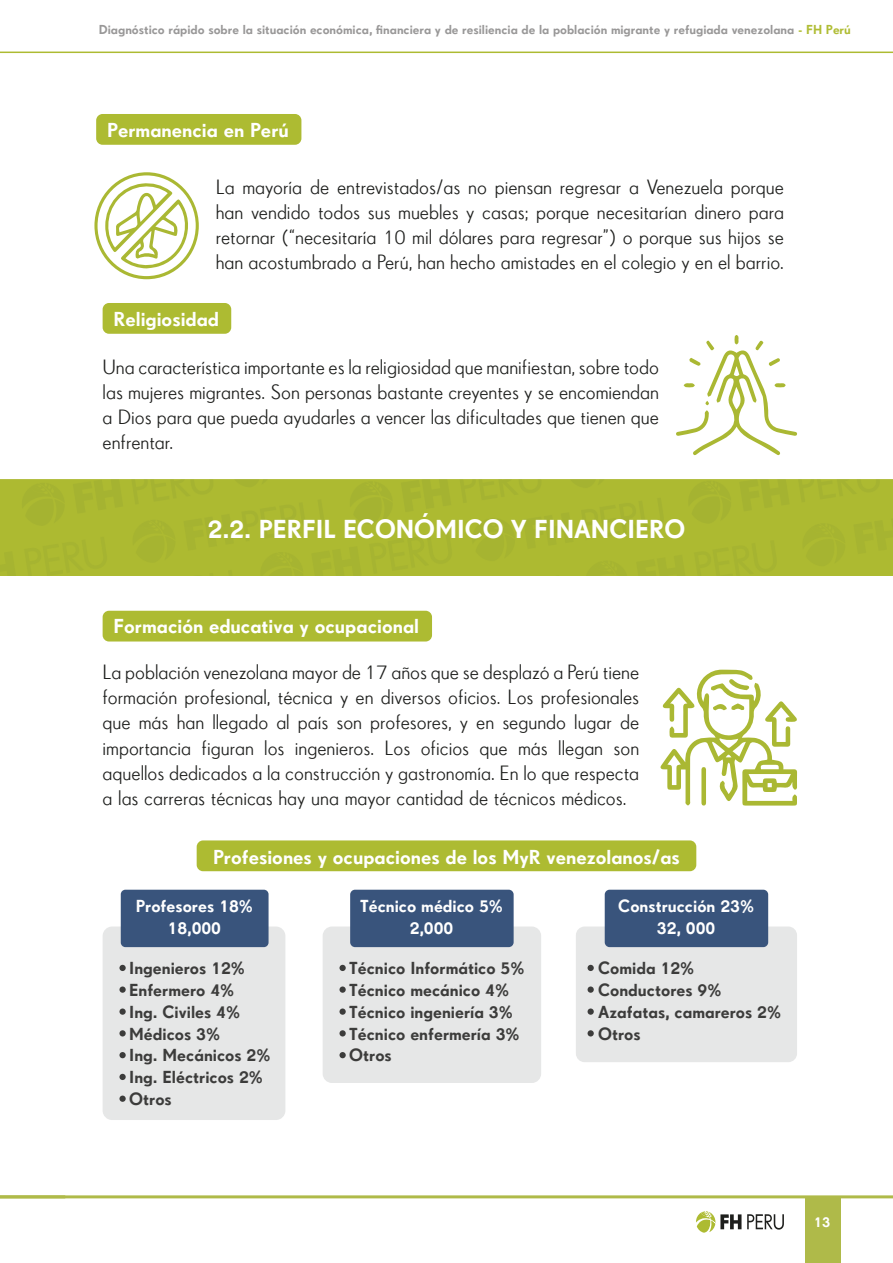
<style>
.page{position:relative;width:893px;height:1263px;background:#fff}
.page>*{position:absolute;margin:0;border:0;box-sizing:border-box;transform-origin:0 0}
.t1{font:600 27px "Drescher Grotesk BTW03";color:#fff}
.t2{font:21px/25.2px "Drescher Grotesk BTW01";color:#1e1f1d;text-align:justify}
.t3{font:600 21px "Drescher Grotesk BTW03";color:#fff}
.t4{font:600 18.15px/21.8px "Drescher Grotesk BTW03";color:#3c3c3b}
.t5{font:600 18.15px/21.8px "Drescher Grotesk BTW03";color:#fff;text-align:center}
.t6{font:600 15px "Drescher Grotesk BTW03";color:#fff}
.t7{font:600 13.5px "Drescher Grotesk BTW03";color:#999898}
.s1{color:#b0bd35}
</style>
<div class="page">
<svg style="left:747px;top:1214px;width:37px;height:15px"></svg>
<svg style="left:696px;top:1211px;width:45px;height:22px"></svg>
<div style="left:805px;top:1198px;width:35px;height:65px;background:#afba49"></div>
<hr style="left:0;top:1195px;width:893px;height:3px;background:#afba49">
<hr style="left:0;top:52px;width:893px;height:1px;background:#adbb32">
<div style="left:96px;top:114px;width:205px;height:31px;background:#adbb32;border-radius:6px"></div>
<div style="left:103px;top:303px;width:128px;height:31px;background:#adbb32;border-radius:6px"></div>
<svg style="left:94px;top:172px;width:105px;height:107px"></svg>
<svg style="left:676px;top:335px;width:121px;height:121px"></svg>
<div style="left:0;top:479px;width:893px;height:96px;background:#adba31"></div>
<div style="left:103px;top:611px;width:329px;height:30px;background:#adbb32;border-radius:6px"></div>
<svg style="left:660px;top:669px;width:138px;height:137px"></svg>
<div style="left:103px;top:926px;width:182px;height:194px;background:#e6e7e7;border-radius:9px"></div>
<div style="left:121px;top:890px;width:148px;height:57px;background:#39547c;border-radius:5px"></div>
<div style="left:119px;top:965px;width:7px;height:6px;background:#3c3c3b;border-radius:50%"></div>
<svg style="left:119px;top:986px;width:7px;height:7px"></svg>
<svg style="left:119px;top:1008px;width:7px;height:7px"></svg>
<div style="left:119px;top:1030px;width:7px;height:6px;background:#3c3c3b;border-radius:50%"></div>
<div style="left:119px;top:1052px;width:7px;height:6px;background:#3c3c3b;border-radius:50%"></div>
<div style="left:119px;top:1074px;width:7px;height:6px;background:#3c3c3b;border-radius:50%"></div>
<div style="left:119px;top:1095px;width:7px;height:7px;background:#3c3c3b;border-radius:50%"></div>
<div style="left:323px;top:926px;width:218px;height:157px;background:#e6e7e7;border-radius:9px"></div>
<div style="left:350px;top:890px;width:164px;height:57px;background:#39547c;border-radius:5px"></div>
<div style="left:576px;top:926px;width:221px;height:136px;background:#e6e7e7;border-radius:9px"></div>
<div style="left:605px;top:890px;width:163px;height:57px;background:#39547c;border-radius:5px"></div>
<div style="left:339px;top:965px;width:7px;height:6px;background:#3c3c3b;border-radius:50%"></div>
<div style="left:339px;top:986px;width:7px;height:7px;background:#3c3c3b;border-radius:50%"></div>
<div style="left:339px;top:1008px;width:7px;height:7px;background:#3c3c3b;border-radius:50%"></div>
<div style="left:339px;top:1030px;width:7px;height:6px;background:#3c3c3b;border-radius:50%"></div>
<svg style="left:588px;top:965px;width:6px;height:6px"></svg>
<div style="left:588px;top:986px;width:6px;height:7px;background:#3c3c3b;border-radius:50%"></div>
<div style="left:588px;top:1008px;width:6px;height:7px;background:#3c3c3b;border-radius:50%"></div>
<svg style="left:588px;top:1030px;width:6px;height:6px"></svg>
<div style="left:339px;top:1052px;width:7px;height:6px;background:#3c3c3b;border-radius:50%"></div>
<div style="left:197px;top:840px;width:499px;height:31px;background:#adbb32;border-radius:6px"></div>
<p class="t7" style="left:99px;top:22px;width:753px">Diagnóstico rápido sobre la situación económica, financiera y de resiliencia de la población migrante y refugiada venezolana <span class="s1">- FH Perú</span></p>
<p class="t3" style="left:107px;top:118px;width:183px">Permanencia en Perú</p>
<p class="t2" style="left:216px;top:174px;width:570px">La mayoría de entrevistados/as no piensan regresar a Venezuela porque han vendido todos sus muebles y casas; porque necesitarían dinero para retornar (“necesitaría 10 mil dólares para regresar”) o porque sus hijos se han acostumbrado a Perú, han hecho amistades en el colegio y en el barrio.</p>
<p class="t3" style="left:114px;top:307px;width:107px">Religiosidad</p>
<p class="t2" style="left:103px;top:354px;width:558px">Una característica importante es la religiosidad que manifiestan, sobre todo las mujeres migrantes. Son personas bastante creyentes y se encomiendan a Dios para que pueda ayudarles a vencer las dificultades que tienen que enfrentar.</p>
<p class="t1" style="left:208px;top:513px;width:479px">2.2. PERFIL ECONÓMICO Y FINANCIERO</p>
<p class="t3" style="left:114px;top:614px;width:307px">Formación educativa y ocupacional</p>
<p class="t2" style="left:103px;top:659px;width:538px">La población venezolana mayor de 17 años que se desplazó a Perú tiene formación profesional, técnica y en diversos oficios. Los profesionales que más han llegado al país son profesores, y en segundo lugar de importancia figuran los ingenieros. Los oficios que más llegan son aquellos dedicados a la construcción y gastronomía. En lo que respecta a las carreras técnicas hay una mayor cantidad de técnicos médicos.</p>
<p class="t3" style="left:213px;top:845px;width:468px">Profesiones y ocupaciones de los MyR venezolanos/as</p>
<p class="t5" style="left:136px;top:895px;width:119px">Profesores 18%<br>18,000</p>
<p class="t4" style="left:129px;top:957px;width:143px">Ingenieros 12%<br>Enfermero 4%<br>Ing. Civiles 4%<br>Médicos 3%<br>Ing. Mecánicos 2%<br>Ing. Eléctricos 2%<br>Otros</p>
<p class="t5" style="left:360px;top:895px;width:144px">Técnico médico 5%<br>2,000</p>
<p class="t4" style="left:349px;top:957px;width:177px">Técnico Informático 5%<br>Técnico mecánico 4%<br>Técnico ingeniería 3%<br>Técnico enfermería 3%<br>Otros</p>
<p class="t5" style="left:618px;top:895px;width:137px">Construcción 23%<br>32, 000</p>
<p class="t4" style="left:598px;top:957px;width:185px">Comida 12%<br>Conductores 9%<br>Azafatas, camareros 2%<br>Otros</p>
<p class="t6" style="left:814px;top:1213px;width:18px">13</p>
</div>
